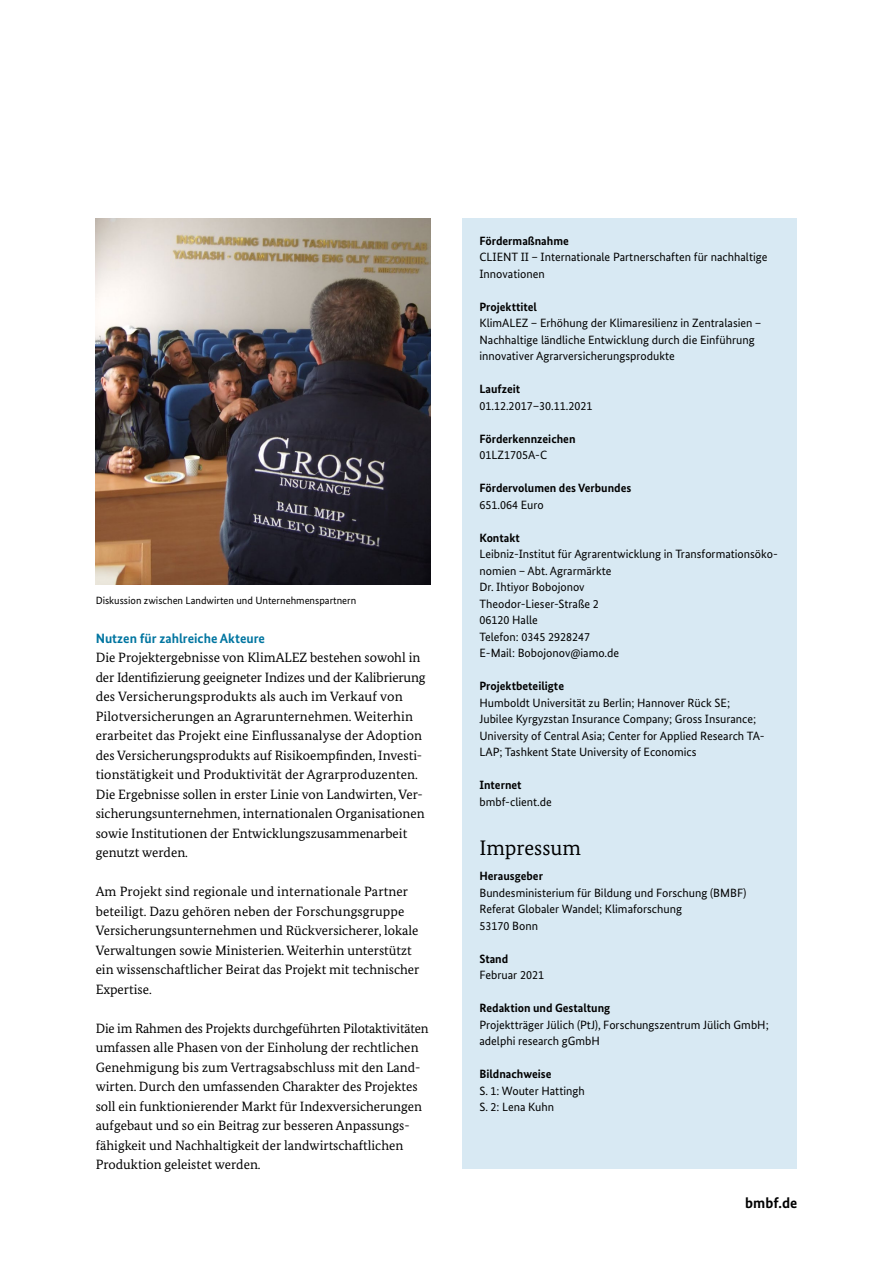
<style>
.page{position:relative;width:893px;height:1263px;background:#fff}
.page>*{position:absolute;margin:0;border:0;box-sizing:border-box;transform-origin:0 0}
.t1{font:21px "Bundes Serif";color:#000}
.t2{font:700 15px "Bundes Sans";color:#000}
.t3{font:13.5px/19.5px "Bundes Serif";color:#000}
.t4{font:700 13.5px "Bundes Sans";color:#0075a0}
.t5{font:12px/16.5px "Bundes Sans";color:#000}
.t6{font:700 12px "Bundes Sans";color:#000}
.t7{font:10.5px "Bundes Sans";color:#000}
</style>
<div class="page">
<div style="left:462px;top:218px;width:335px;height:951px;background:#d8e9f3"></div>
<img style="left:96px;top:218px;width:335px;height:366px">
<p class="t7" style="left:96px;top:593px;width:262px">Diskussion zwischen Landwirten und Unternehmenspartnern</p>
<h3 class="t4" style="left:96px;top:630px;width:171px">Nutzen für zahlreiche Akteure</h3>
<p class="t3" style="left:96px;top:647px;width:331px">Die Projektergebnisse von KlimALEZ bestehen sowohl in der Identifizierung geeigneter Indizes und der Kalibrierung des Versicherungsprodukts als auch im Verkauf von Pilotversicherungen an Agrarunternehmen. Weiterhin erarbeitet das Projekt eine Einflussanalyse der Adoption des Versicherungsprodukts auf Risikoempfinden, Investi&shy;tionstätigkeit und Produktivität der Agrarproduzenten.<br>Die Ergebnisse sollen in erster Linie von Landwirten, Ver&shy;sicherungsunternehmen, internationalen Organisationen sowie Institutionen der Entwicklungszusammenarbeit genutzt werden.</p>
<p class="t3" style="left:96px;top:881px;width:325px">Am Projekt sind regionale und internationale Partner beteiligt. Dazu gehören neben der Forschungsgruppe Versicherungsunternehmen und Rückversicherer, lokale Verwaltungen sowie Ministerien. Weiterhin unterstützt ein wissenschaftlicher Beirat das Projekt mit technischer Expertise.</p>
<p class="t3" style="left:96px;top:1018px;width:335px">Die im Rahmen des Projekts durchgeführten Pilotaktivitäten umfassen alle Phasen von der Einholung der rechtlichen Genehmigung bis zum Vertragsabschluss mit den Land&shy;wirten. Durch den umfassenden Charakter des Projektes soll ein funktionierender Markt für Indexversicherungen aufgebaut und so ein Beitrag zur besseren Anpassungs&shy;fähigkeit und Nachhaltigkeit der landwirtschaftlichen Produktion geleistet werden.</p>
<h4 class="t6" style="left:479px;top:233px;width:91px">Fördermaßnahme</h4>
<p class="t5" style="left:479px;top:249px;width:290px">CLIENT II – Internationale Partnerschaften für nachhaltige<br>Innovationen</p>
<h4 class="t6" style="left:479px;top:299px;width:59px">Projekttitel</h4>
<p class="t5" style="left:479px;top:315px;width:284px">KlimALEZ – Erhöhung der Klimaresilienz in Zentralasien –<br>Nachhaltige ländliche Entwicklung durch die Einführung innovativer Agrarversicherungsprodukte</p>
<h4 class="t6" style="left:479px;top:382px;width:42px">Laufzeit</h4>
<p class="t5" style="left:479px;top:397px;width:115px">01.12.2017–30.11.2021</p>
<h4 class="t6" style="left:479px;top:431px;width:98px">Förderkennzeichen</h4>
<p class="t5" style="left:479px;top:447px;width:69px">01LZ1705A-C</p>
<h4 class="t6" style="left:479px;top:481px;width:153px">Fördervolumen des Verbundes</h4>
<p class="t5" style="left:479px;top:496px;width:66px">651.064 Euro</p>
<h4 class="t6" style="left:479px;top:530px;width:42px">Kontakt</h4>
<p class="t5" style="left:479px;top:546px;width:300px">Leibniz-Institut für Agrarentwicklung in Transformationsöko&shy;nomien – Abt. Agrarmärkte</p>
<p class="t5" style="left:479px;top:579px;width:107px">Dr. Ihtiyor Bobojonov</p>
<p class="t5" style="left:479px;top:595px;width:121px">Theodor-Lieser-Straße 2</p>
<p class="t5" style="left:479px;top:612px;width:60px">06120 Halle</p>
<p class="t5" style="left:479px;top:628px;width:112px">Telefon: 0345 2928247</p>
<p class="t5" style="left:479px;top:645px;width:141px">E-Mail: Bobojonov@iamo.de</p>
<h4 class="t6" style="left:479px;top:679px;width:86px">Projektbeteiligte</h4>
<p class="t5" style="left:479px;top:694px;width:287px">Humboldt Universität zu Berlin; Hannover Rück SE; Jubilee Kyrgyzstan Insurance Company; Gross Insurance; University of Central Asia; Center for Applied Research TA-LAP; Tashkent State University of Economics</p>
<h4 class="t6" style="left:479px;top:778px;width:44px">Internet</h4>
<p class="t5" style="left:479px;top:793px;width:74px">bmbf-client.de</p>
<h5 class="t1" style="left:479px;top:835px;width:103px">Impressum</h5>
<h4 class="t6" style="left:479px;top:869px;width:65px">Herausgeber</h4>
<p class="t5" style="left:479px;top:884px;width:268px">Bundesministerium für Bildung und Forschung (BMBF)</p>
<p class="t5" style="left:479px;top:901px;width:204px">Referat Globaler Wandel; Klimaforschung</p>
<p class="t5" style="left:479px;top:917px;width:60px">53170 Bonn</p>
<h4 class="t6" style="left:479px;top:951px;width:30px">Stand</h4>
<p class="t5" style="left:479px;top:967px;width:66px">Februar 2021</p>
<h4 class="t6" style="left:479px;top:1001px;width:132px">Redaktion und Gestaltung</h4>
<p class="t5" style="left:479px;top:1016px;width:291px">Projektträger Jülich (PtJ), Forschungszentrum Jülich GmbH; adelphi research gGmbH</p>
<h4 class="t6" style="left:479px;top:1067px;width:74px">Bildnachweise</h4>
<p class="t5" style="left:479px;top:1082px;width:107px">S. 1: Wouter Hattingh<br>S. 2: Lena Kuhn</p>
<p class="t2" style="left:745px;top:1194px;width:54px">bmbf.de</p>
</div>
